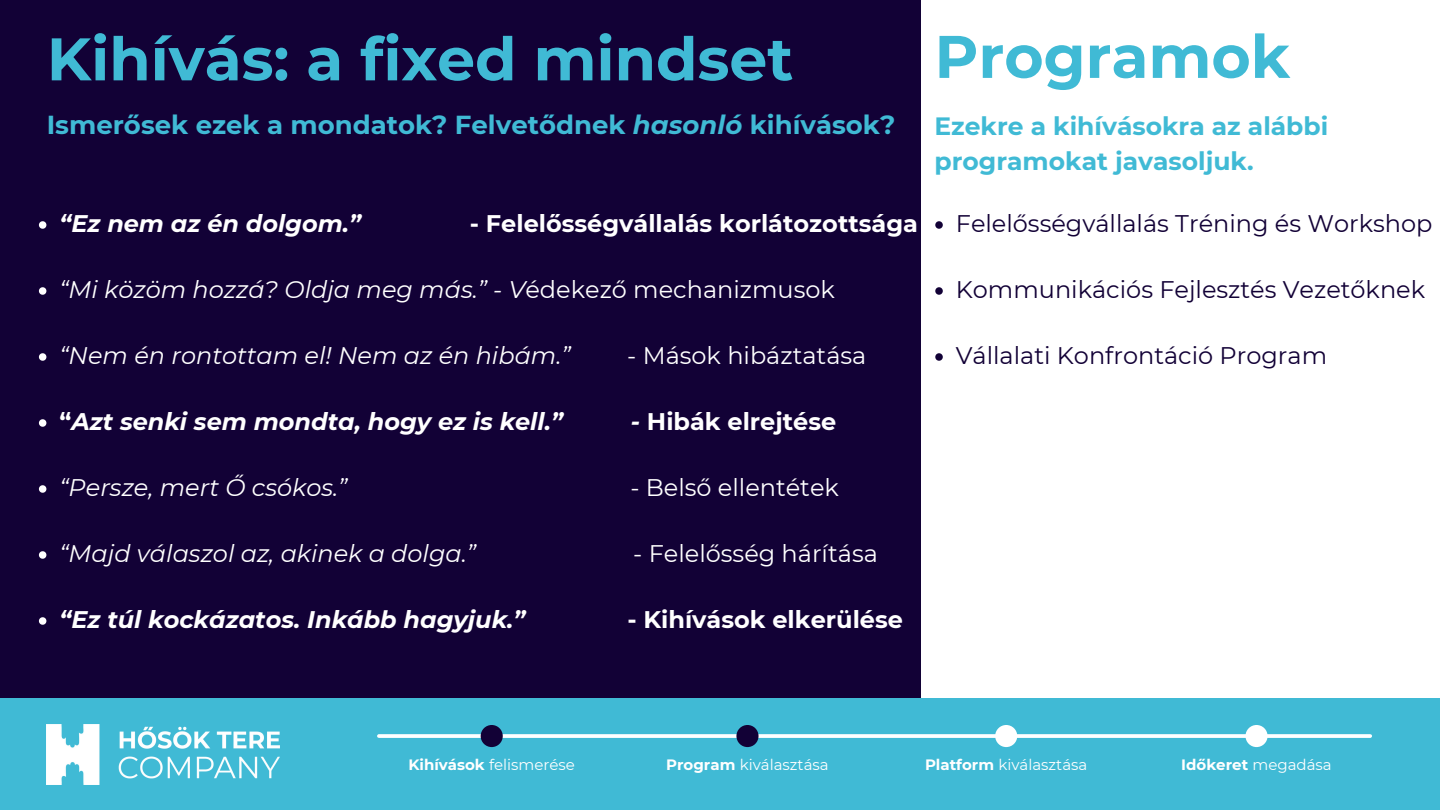
<style>
.page{position:relative;width:1440px;height:810px;background:#120136}
.page>*{position:absolute;margin:0;border:0;box-sizing:border-box;transform-origin:0 0}
.t1{font:700 60px "Montserrat";color:#40bad5}
.t2{font:700 26px "Montserrat";color:#40bad5}
.t3{font:700 25px/34.5px "Montserrat";color:#40bad5}
.t4{font:italic 24px "Montserrat";color:#fff}
.t5{font:24px "Montserrat";color:#120136}
.t6{font:italic 700 24px "Montserrat";color:#fff}
.t7{font:700 24px "Montserrat";color:#fff}
.t8{font:24px "Montserrat";color:#fff}
.t9{font:15px "Montserrat";color:#fff}
.t10{font:700 15px "Montserrat";color:#fff}
.s1{font-style:italic}
.s2{font-style:normal}
.s3{font-weight:700}
.s4{font-weight:400}
</style>
<div class="page">
<div style="left:921px;top:0;width:519px;height:714px;background:#fff"></div>
<svg style="left:39px;top:221px;width:7px;height:8px"></svg>
<svg style="left:39px;top:287px;width:7px;height:8px"></svg>
<svg style="left:39px;top:353px;width:7px;height:8px"></svg>
<svg style="left:39px;top:419px;width:7px;height:8px"></svg>
<svg style="left:39px;top:485px;width:7px;height:8px"></svg>
<svg style="left:39px;top:551px;width:7px;height:8px"></svg>
<svg style="left:39px;top:617px;width:7px;height:8px"></svg>
<svg style="left:935px;top:221px;width:8px;height:8px"></svg>
<svg style="left:935px;top:287px;width:8px;height:8px"></svg>
<svg style="left:935px;top:353px;width:8px;height:8px"></svg>
<div style="left:0;top:699px;width:1440px;height:111px;background:#40bad5"></div>
<img style="left:47px;top:724px;width:232px;height:60px">
<svg style="left:379px;top:734px;width:991px;height:4px;background:#f3fafc"></svg>
<div style="left:481px;top:725px;width:22px;height:22px;background:#120136;border-radius:50%"></div>
<div style="left:736px;top:725px;width:23px;height:22px;background:#120136;border-radius:50%"></div>
<div style="left:995px;top:725px;width:22px;height:22px;background:#fff;border-radius:50%"></div>
<div style="left:1245px;top:725px;width:23px;height:22px;background:#fff;border-radius:50%"></div>
<p class="t1" style="left:47px;top:22px;width:748px">Kihívás: a fixed mindset</p>
<p class="t1" style="left:935px;top:20px;width:357px">Programok</p>
<p class="t2" style="left:47px;top:109px;width:850px">Ismerősek ezek a mondatok? Felvetődnek <span class="s1">hasonló</span> kihívások?</p>
<h1 class="t6" style="left:59px;top:209px;width:303px">“Ez nem az én dolgom.”</h1>
<h1 class="t7" style="left:470px;top:209px;width:450px">- Felelősségvállalás korlátozottsága</h1>
<h1 class="t4" style="left:59px;top:275px;width:777px">“Mi közöm hozzá? Oldja meg más.” - V<span class="s2">édekező mechanizmusok</span></h1>
<p class="t4" style="left:59px;top:341px;width:513px">“Nem én rontottam el! Nem az én hibám.”</p>
<p class="t8" style="left:627px;top:341px;width:241px">- Mások hibáztatása</p>
<p class="t6" style="left:59px;top:407px;width:505px"><span class="s2">“</span>Azt senki sem mondta, hogy ez is kell.”</p>
<p class="t7" style="left:631px;top:407px;width:207px"><span class="s1">-</span> Hibák elrejtése</p>
<h3 class="t4" style="left:59px;top:473px;width:289px">“Persze, mert Ő csókos.”</h3>
<h3 class="t8" style="left:630px;top:473px;width:210px">- Belső ellentétek</h3>
<p class="t4" style="left:59px;top:539px;width:418px">“Majd válaszol az, akinek a dolga.”</p>
<p class="t8" style="left:633px;top:539px;width:246px">- Felelősség hárítása</p>
<h3 class="t6" style="left:59px;top:605px;width:468px">“Ez túl kockázatos. Inkább hagyjuk.”</h3>
<h3 class="t7" style="left:627px;top:605px;width:277px">- Kihívások elkerülése</h3>
<p class="t3" style="left:935px;top:109px;width:395px">Ezekre a kihívásokra az alábbi programokat javasoljuk.</p>
<p class="t5" style="left:956px;top:209px;width:478px">Felelősségvállalás Tréning és Workshop</p>
<p class="t5" style="left:956px;top:275px;width:471px">Kommunikációs Fejlesztés Vezetőknek</p>
<p class="t5" style="left:956px;top:341px;width:373px">Vállalati Konfrontáció Program</p>
<p class="t9" style="left:408px;top:756px;width:168px"><span class="s3">Kihívások</span> felismerése</p>
<p class="t9" style="left:666px;top:756px;width:164px"><span class="s3">Program</span> kiválasztása</p>
<p class="t9" style="left:925px;top:756px;width:164px"><span class="s3">Platform</span> kiválasztása</p>
<p class="t10" style="left:1181px;top:756px;width:152px">Időkeret <span class="s4">megadása</span></p>
</div>
